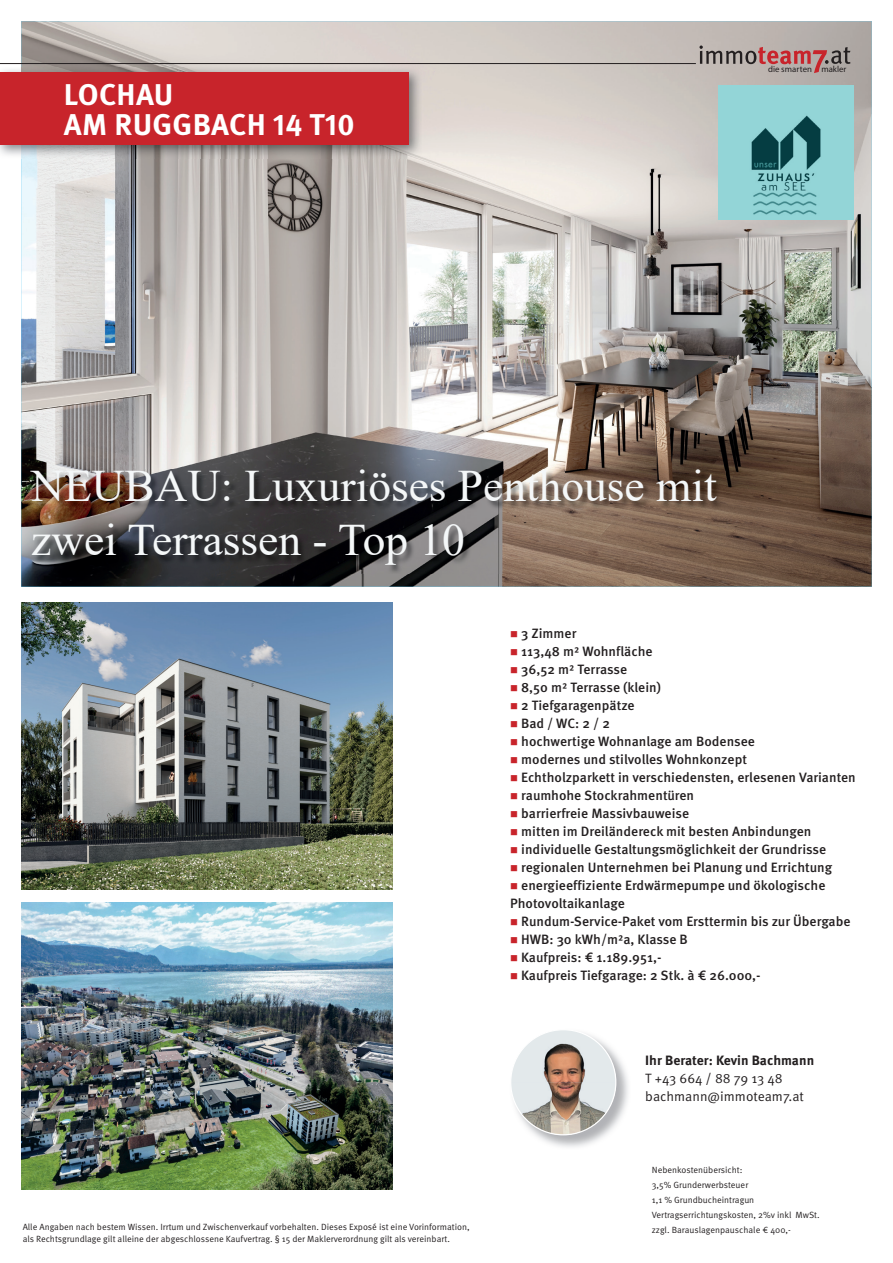
<style>
.page{position:relative;width:893px;height:1263px;background:#fff}
.page>*{position:absolute;margin:0;border:0;box-sizing:border-box;transform-origin:0 0}
.t1{font:45px/54px "Times New Roman";color:#f4f7f8}
.t2{font:700 30px/30px "Meta OT";letter-spacing:.005em;color:#fff}
.t3{font:500 13.5px/18px "Meta OT";color:#231f20}
.t4{font:13.5px/18px "Meta OT Norm";color:#231f20}
.t5{font:700 13.5px "Meta OT";color:#231f20}
.t6{font:9px/15px "Meta OT Norm";color:#231f20}
.t7{font:8.85px "Myriad Pro";color:#231f20}
.s1{color:#c8242b}
</style>
<div class="page">
<img style="left:21px;top:21px;width:851px;height:566px">
<svg style="left:699px;top:45px;width:151px;height:28px;background:#ab908d"></svg>
<hr style="left:0;top:63px;width:696px;height:1px;background:#231f20">
<img style="left:31px;top:470px;width:694px;height:104px">
<img style="left:535px;top:1054px;width:93px;height:93px">
<img style="left:512px;top:1031px;width:104px;height:104px">
<img style="left:0;top:67px;width:422px;height:91px">
<div style="left:0;top:72px;width:408px;height:73px;background:#c8242b"></div>
<img style="left:21px;top:602px;width:371px;height:287px">
<img style="left:21px;top:902px;width:371px;height:287px">
<img style="left:719px;top:85px;width:135px;height:134px">
<h2 class="t2" style="left:64px;top:80px;width:292px">LOCHAU<br>AM RUGGBACH 14 T10</h2>
<p class="t7" style="left:768px;top:64px;width:80px">die smarten makler</p>
<h1 class="t1" style="left:31px;top:458px;width:687px">NEUBAU: Luxuriöses Penthouse mit zwei Terrassen - Top 10</h1>
<p class="t3" style="left:510px;top:624px;width:68px"><span class="s1">■</span> 3 Zimmer</p>
<p class="t3" style="left:510px;top:642px;width:144px"><span class="s1">■</span> 113,48 m² Wohnfläche</p>
<p class="t3" style="left:510px;top:660px;width:119px"><span class="s1">■</span> 36,52 m² Terrasse</p>
<p class="t3" style="left:510px;top:678px;width:152px"><span class="s1">■</span> 8,50 m² Terrasse (klein)</p>
<p class="t3" style="left:510px;top:696px;width:126px"><span class="s1">■</span> 2 Tiefgaragenpätze</p>
<p class="t3" style="left:510px;top:714px;width:101px"><span class="s1">■</span> Bad / WC: 2 / 2</p>
<p class="t3" style="left:510px;top:732px;width:246px"><span class="s1">■</span> hochwertige Wohnanlage am Bodensee</p>
<p class="t3" style="left:510px;top:750px;width:238px"><span class="s1">■</span> modernes und stilvolles Wohnkonzept</p>
<p class="t3" style="left:510px;top:768px;width:347px"><span class="s1">■</span> Echtholzparkett in verschiedensten, erlesenen Varianten</p>
<p class="t3" style="left:510px;top:786px;width:186px"><span class="s1">■</span> raumhohe Stockrahmentüren</p>
<p class="t3" style="left:510px;top:804px;width:181px"><span class="s1">■</span> barrierfreie Massivbauweise</p>
<p class="t3" style="left:510px;top:822px;width:303px"><span class="s1">■</span> mitten im Dreiländereck mit besten Anbindungen</p>
<p class="t3" style="left:510px;top:840px;width:318px"><span class="s1">■</span> individuelle Gestaltungsmöglichkeit der Grundrisse</p>
<p class="t3" style="left:510px;top:858px;width:324px"><span class="s1">■</span> regionalen Unternehmen bei Planung und Errichtung</p>
<p class="t3" style="left:510px;top:876px;width:317px"><span class="s1">■</span> energieeffiziente Erdwärmepumpe und ökologische<br>Photovoltaikanlage</p>
<p class="t3" style="left:510px;top:912px;width:342px"><span class="s1">■</span> Rundum-Service-Paket vom Ersttermin bis zur Übergabe</p>
<p class="t3" style="left:510px;top:930px;width:179px"><span class="s1">■</span> HWB: 30 kWh/m²a, Klasse B</p>
<p class="t3" style="left:510px;top:948px;width:153px"><span class="s1">■</span> Kaufpreis: € 1.189.951,-</p>
<p class="t3" style="left:510px;top:966px;width:252px"><span class="s1">■</span> Kaufpreis Tiefgarage: 2 Stk. à € 26.000,-</p>
<p class="t6" style="left:23px;top:1221px;width:448px;line-height:12px">Alle Angaben nach bestem Wissen. Irrtum und Zwischenverkauf vorbehalten. Dieses Exposé ist eine Vorinformation, als Rechtsgrundlage gilt alleine der abgeschlossene Kaufvertrag. § 15 der Maklerverordnung gilt als vereinbart.</p>
<p class="t5" style="left:645px;top:1051px;width:170px">Ihr Berater: Kevin Bachmann</p>
<p class="t4" style="left:645px;top:1069px;width:160px">T +43 664 / 88 79 13 48 bachmann@immoteam7.at</p>
<p class="t6" style="left:652px;top:1162px;width:169px">Nebenkostenübersicht:<br>3,5% Grunderwerbsteuer<br>1,1 % Grundbucheintragun<br>Vertragserrichtungskosten, 2%v inkl MwSt. zzgl. Barauslagenpauschale € 400,-</p>
</div>
